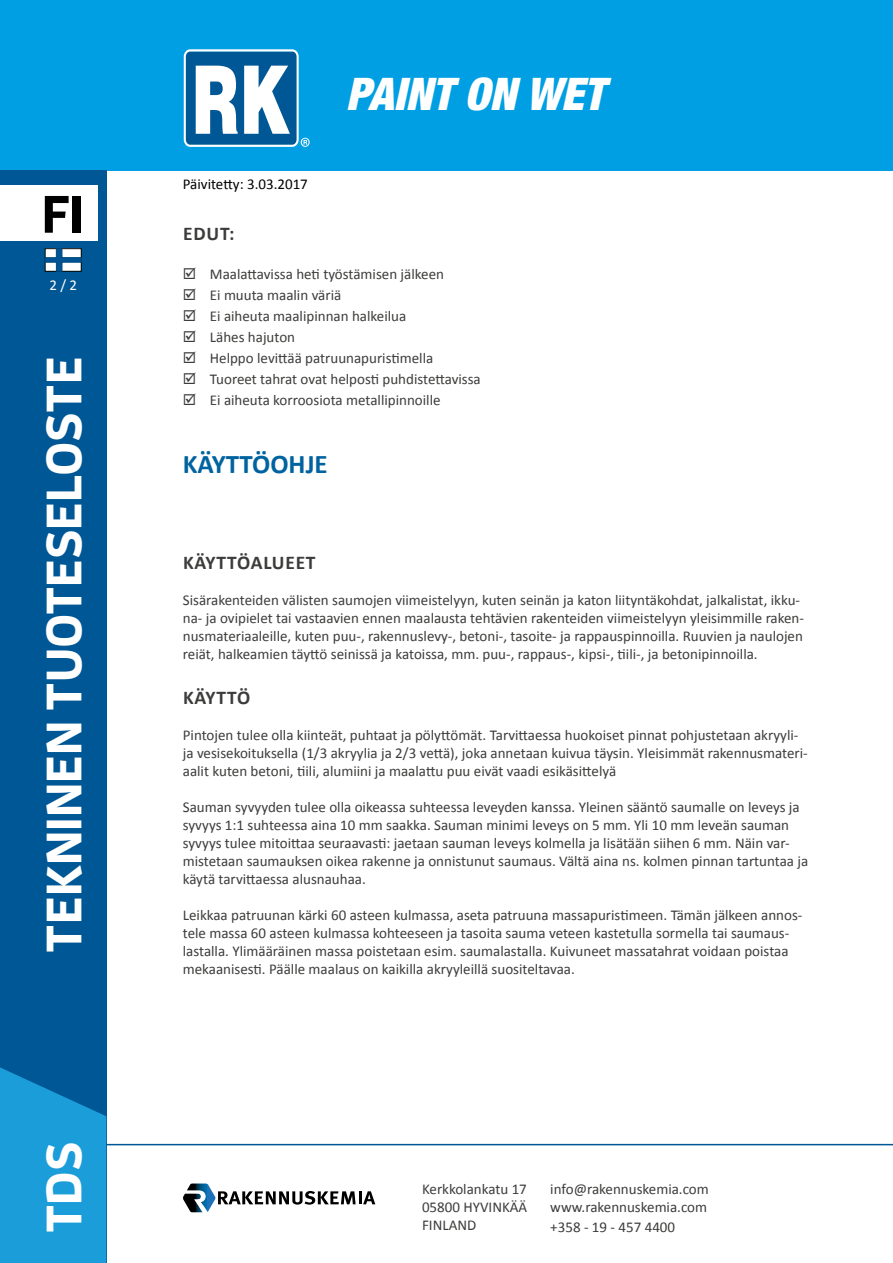
<style>
.page{position:relative;width:893px;height:1263px;background:#fff}
.page>*{position:absolute;margin:0;border:0;box-sizing:border-box;transform-origin:0 0}
.t1{font:700 52.5px "Enzo OT";color:#000}
.t2{font:700 49.5px "Enzo OT";color:#fff}
.t3{font:italic 900 condensed 45px "Helvetica Neue LT Std";color:#fff}
.technical_data_parag{font:700 27px "Calibri";color:#00639f}
.technical_data_parag-2{font:700 19.5px "Calibri";letter-spacing:.04em;color:#3c3c3b}
.technical_data_parag-3{font:15px/18px "Calibri";color:#3c3c3b}
.t4{font:15px "Calibri";color:#000}
.t5{font:15px "Calibri";color:#fff}
</style>
<div class="page">
<div style="left:0;top:0;width:893px;height:170px;background:#009fe3"></div>
<div style="left:0;top:170px;width:106px;height:1093px;background:#005795"></div>
<svg style="left:0;top:1067px;width:106px;height:196px;background:#1794d0"></svg>
<hr style="left:106px;top:1144px;width:787px;height:1px;background:#005795">
<div style="left:0;top:186px;width:98px;height:55px;background:#fff"></div>
<svg style="left:184px;top:49px;width:126px;height:98px;background:#6fa6c9"></svg>
<svg style="left:45px;top:248px;width:36px;height:23px"></svg>
<svg style="left:183px;top:1183px;width:192px;height:29px"></svg>
<h1 class="t1" style="left:42px;top:181px;width:44px">FI</h1>
<p class="t5" style="left:49px;top:276px;width:29px">2 / 2</p>
<h2 class="t2" style="left:33px;top:952px;width:597px;rotate:-90deg">TEKNINEN TUOTESELOSTE</h2>
<h2 class="t2" style="left:33px;top:1233px;width:93px;rotate:-90deg">TDS</h2>
<p class="t4" style="left:183px;top:174px;width:127px">Päivitetty: 3.03.2017</p>
<h3 class="t3" style="left:346px;top:66px;width:260px">PAINT ON WET</h3>
<p class="technical_data_parag-2" style="left:183px;top:221px;width:53px">EDUT:</p>
<p class="technical_data_parag-3" style="left:210px;top:265px;width:236px">Maalattavissa heti työstämisen jälkeen</p>
<p class="technical_data_parag-3" style="left:210px;top:286px;width:133px">Ei muuta maalin väriä</p>
<p class="technical_data_parag-3" style="left:210px;top:307px;width:198px">Ei aiheuta maalipinnan halkeilua</p>
<p class="technical_data_parag-3" style="left:210px;top:328px;width:87px">Lähes hajuton</p>
<p class="technical_data_parag-3" style="left:210px;top:349px;width:225px">Helppo levittää patruunapuristimella</p>
<p class="technical_data_parag-3" style="left:210px;top:370px;width:272px">Tuoreet tahrat ovat helposti puhdistettavissa</p>
<p class="technical_data_parag-3" style="left:210px;top:391px;width:232px">Ei aiheuta korroosiota metallipinnoille</p>
<p class="technical_data_parag" style="left:183px;top:447px;width:146px">KÄYTTÖOHJE</p>
<p class="technical_data_parag-2" style="left:183px;top:550px;width:134px">KÄYTTÖALUEET</p>
<p class="technical_data_parag-3" style="left:183px;top:591px;width:623px">Sisärakenteiden välisten saumojen viimeistelyyn, kuten seinän ja katon liityntäkohdat, jalkalistat, ikku&shy;na- ja ovipielet tai vastaavien ennen maalausta tehtävien rakenteiden viimeistelyyn yleisimmille raken&shy;nusmateriaaleille, kuten puu-, rakennuslevy-, betoni-, tasoite- ja rappauspinnoilla. Ruuvien ja naulojen reiät, halkeamien täyttö seinissä ja katoissa, mm. puu-, rappaus-, kipsi-, tiili-, ja betonipinnoilla.</p>
<p class="technical_data_parag-2" style="left:183px;top:685px;width:69px">KÄYTTÖ</p>
<p class="technical_data_parag-3" style="left:183px;top:726px;width:626px">Pintojen tulee olla kiinteät, puhtaat ja pölyttömät. Tarvittaessa huokoiset pinnat pohjustetaan akryyli&shy;ja vesisekoituksella (1/3 akryylia ja 2/3 vettä), joka annetaan kuivua täysin. Yleisimmät rakennusmateri&shy;aalit kuten betoni, tiili, alumiini ja maalattu puu eivät vaadi esikäsittelyä</p>
<p class="technical_data_parag-3" style="left:183px;top:798px;width:627px">Sauman syvyyden tulee olla oikeassa suhteessa leveyden kanssa. Yleinen sääntö saumalle on leveys ja syvyys 1:1 suhteessa aina 10 mm saakka. Sauman minimi leveys on 5 mm. Yli 10 mm leveän sauman syvyys tulee mitoittaa seuraavasti: jaetaan sauman leveys kolmella ja lisätään siihen 6 mm. Näin var&shy;mistetaan saumauksen oikea rakenne ja onnistunut saumaus. Vältä aina ns. kolmen pinnan tartuntaa ja käytä tarvittaessa alusnauhaa.</p>
<p class="technical_data_parag-3" style="left:183px;top:906px;width:621px">Leikkaa patruunan kärki 60 asteen kulmassa, aseta patruuna massapuristimeen. Tämän jälkeen annos&shy;tele massa 60 asteen kulmassa kohteeseen ja tasoita sauma veteen kastetulla sormella tai saumaus&shy;lastalla. Ylimääräinen massa poistetaan esim. saumalastalla. Kuivuneet massatahrat voidaan poistaa mekaanisesti. Päälle maalaus on kaikilla akryyleillä suositeltavaa.</p>
<p class="technical_data_parag-3" style="left:422px;top:1180px;width:107px;text-align:justify">Kerkkolankatu 17<br>05800 HYVINKÄÄ FINLAND</p>
<p class="technical_data_parag-3" style="left:550px;top:1180px;width:160px;line-height:18.6px;text-align:justify">info@rakennuskemia.com www.rakennuskemia.com +358 - 19 - 457 4400</p>
</div>
